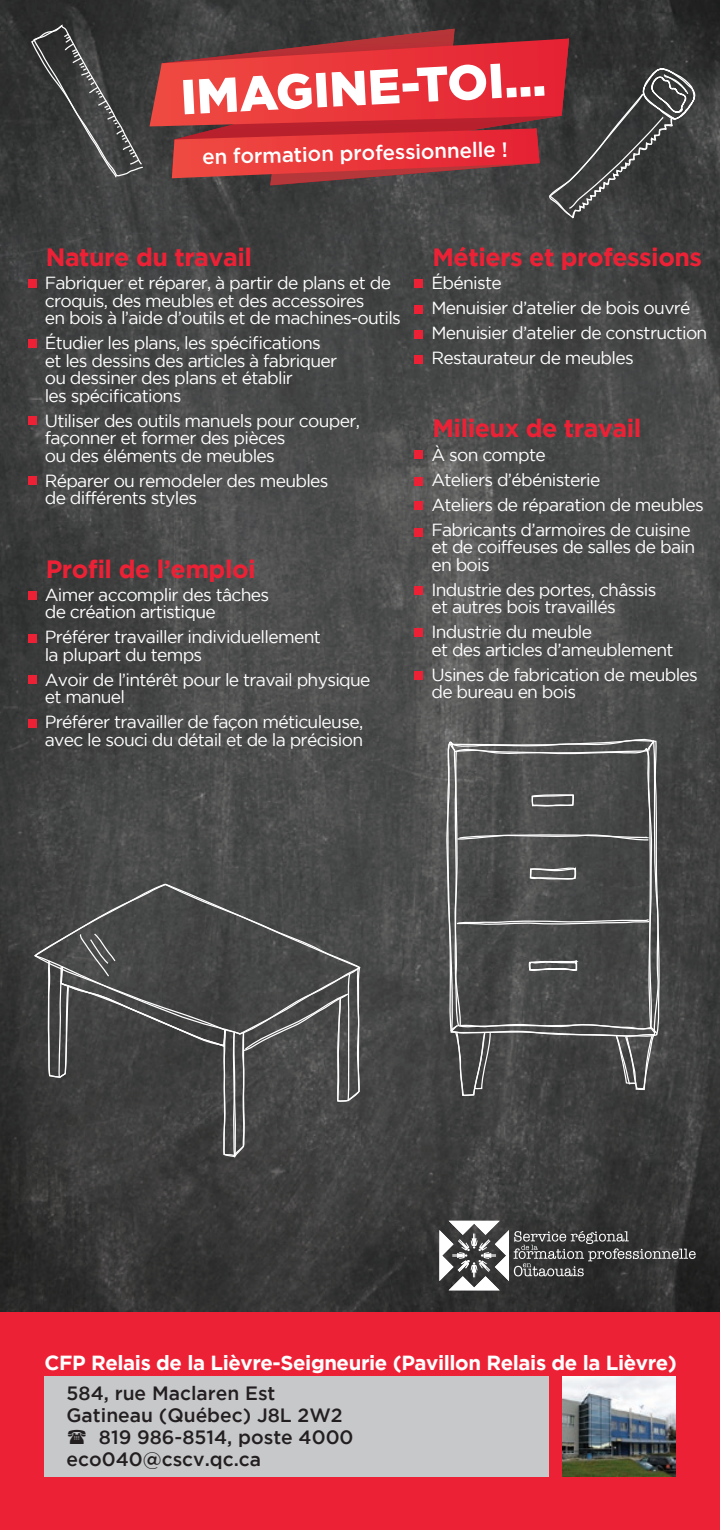
<style>
.page{position:relative;width:720px;height:1530px;background:#fff}
.page>*{position:absolute;margin:0;border:0;box-sizing:border-box;transform-origin:0 0}
.t1{font:900 49px "Gotham";color:#fff}
.t2{font:700 25px "Gotham";letter-spacing:-.02em;color:#ed2135}
.t3{font:700 20.5px "Gotham";letter-spacing:-.02em;color:#fff}
.t4{font:500 20.5px "Gotham";color:#fff}
.t5{font:500 19.25px "Gotham";color:#231f20}
.t6{font:17.5px/17.5px "Gotham";letter-spacing:-.04em;color:#fff}
</style>
<div class="page">
<img style="left:0;top:0;width:720px;height:1312px">
<div style="left:0;top:1312px;width:720px;height:218px;background:#ed2135"></div>
<div style="left:28px;top:279px;width:8px;height:8px;background:#ed2135"></div>
<div style="left:28px;top:340px;width:8px;height:8px;background:#ed2135"></div>
<div style="left:28px;top:417px;width:8px;height:8px;background:#ed2135"></div>
<div style="left:28px;top:477px;width:8px;height:8px;background:#ed2135"></div>
<div style="left:415px;top:279px;width:8px;height:8px;background:#ed2135"></div>
<div style="left:415px;top:305px;width:8px;height:9px;background:#ed2135"></div>
<div style="left:415px;top:330px;width:8px;height:9px;background:#ed2135"></div>
<div style="left:415px;top:356px;width:8px;height:8px;background:#ed2135"></div>
<div style="left:415px;top:451px;width:8px;height:8px;background:#ed2135"></div>
<div style="left:415px;top:477px;width:8px;height:9px;background:#ed2135"></div>
<div style="left:415px;top:528px;width:8px;height:8px;background:#ed2135"></div>
<div style="left:415px;top:587px;width:8px;height:8px;background:#ed2135"></div>
<div style="left:415px;top:629px;width:8px;height:8px;background:#ed2135"></div>
<div style="left:415px;top:671px;width:8px;height:8px;background:#ed2135"></div>
<div style="left:415px;top:501px;width:8px;height:8px;background:#ed2135"></div>
<div style="left:28px;top:592px;width:8px;height:8px;background:#ed2135"></div>
<div style="left:28px;top:634px;width:8px;height:8px;background:#ed2135"></div>
<div style="left:28px;top:675px;width:8px;height:8px;background:#ed2135"></div>
<div style="left:28px;top:719px;width:8px;height:8px;background:#ed2135"></div>
<svg style="left:439px;top:1221px;width:257px;height:69px;background:#565656"></svg>
<img style="left:562px;top:1376px;width:113px;height:100px">
<div style="left:45px;top:1376px;width:504px;height:100px;background:#c7c8ca"></div>
<svg style="left:447px;top:509px;width:212px;height:231px;background:#515251"></svg>
<svg style="left:446px;top:740px;width:214px;height:297px;background:#535453"></svg>
<svg style="left:531px;top:794px;width:44px;height:13px"></svg>
<svg style="left:529px;top:867px;width:48px;height:13px"></svg>
<svg style="left:528px;top:960px;width:50px;height:11px"></svg>
<svg style="left:456px;top:833px;width:200px;height:8px;background:#787979"></svg>
<svg style="left:456px;top:918px;width:195px;height:7px"></svg>
<svg style="left:646px;top:739px;width:10px;height:13px"></svg>
<svg style="left:448px;top:741px;width:9px;height:12px"></svg>
<svg style="left:449px;top:1024px;width:42px;height:73px;background:#5c5c5c"></svg>
<svg style="left:615px;top:1025px;width:44px;height:86px;background:#5c5c5c"></svg>
<svg style="left:33px;top:883px;width:329px;height:152px;background:#4a4b4b"></svg>
<svg style="left:47px;top:932px;width:314px;height:330px;background:#474747"></svg>
<svg style="left:30px;top:23px;width:667px;height:197px;background:#7d3b3d"></svg>
<h1 class="t1" style="left:179px;top:69px;width:367px;rotate:-3deg">IMAGINE-TOI...</h1>
<p class="t4" style="left:202px;top:144px;width:307px;rotate:-1deg">en formation professionnelle !</p>
<h2 class="t2" style="left:46px;top:243px;width:208px">Nature du travail</h2>
<p class="t6" style="left:45px;top:274px;width:358px">Fabriquer et réparer, à partir de plans et de croquis, des meubles et des accessoires<br>en bois à l’aide d’outils et de machines-outils</p>
<p class="t6" style="left:45px;top:334px;width:294px">Étudier les plans, les spécifications et les dessins des articles à fabriquer ou dessiner des plans et établir<br>les spécifications</p>
<p class="t6" style="left:45px;top:411px;width:317px">Utiliser des outils manuels pour couper, façonner et former des pièces<br>ou des éléments de meubles</p>
<p class="t6" style="left:45px;top:471px;width:285px">Réparer ou remodeler des meubles de différents styles</p>
<h2 class="t2" style="left:46px;top:554px;width:211px">Profil de l’emploi</h2>
<p class="t6" style="left:45px;top:586px;width:226px">Aimer accomplir des tâches de création artistique</p>
<p class="t6" style="left:45px;top:628px;width:278px">Préférer travailler individuellement la plupart du temps</p>
<p class="t6" style="left:45px;top:671px;width:327px">Avoir de l’intérêt pour le travail physique et manuel</p>
<p class="t6" style="left:45px;top:713px;width:320px">Préférer travailler de façon méticuleuse, avec le souci du détail et de la précision</p>
<h2 class="t2" style="left:432px;top:243px;width:271px">Métiers et professions</h2>
<p class="t6" style="left:431px;top:270px;width:278px;line-height:25px">Ébéniste<br>Menuisier d’atelier de bois ouvré<br>Menuisier d’atelier de construction<br>Restaurateur de meubles</p>
<h2 class="t2" style="left:432px;top:414px;width:211px">Milieux de travail</h2>
<p class="t6" style="left:431px;top:442px;width:274px;line-height:25px">À son compte<br>Ateliers d’ébénisterie<br>Ateliers de réparation de meubles<br>Fabricants d’armoires de cuisine</p>
<p class="t6" style="left:431px;top:538px;width:265px">et de coiffeuses de salles de bain en bois</p>
<p class="t6" style="left:431px;top:581px;width:227px">Industrie des portes, châssis et autres bois travaillés</p>
<p class="t6" style="left:431px;top:623px;width:244px">Industrie du meuble<br>et des articles d’ameublement</p>
<p class="t6" style="left:431px;top:666px;width:268px">Usines de fabrication de meubles de bureau en bois</p>
<p class="t3" style="left:45px;top:1351px;width:634px">CFP Relais de la Lièvre-Seigneurie (Pavillon Relais de la Lièvre)</p>
<p class="t5" style="left:67px;top:1383px;width:210px">584, rue Maclaren Est</p>
<p class="t5" style="left:67px;top:1405px;width:278px">Gatineau (Québec) J8L 2W2</p>
<p class="t5" style="left:99px;top:1427px;width:256px">819 986-8514, poste 4000</p>
<p class="t5" style="left:67px;top:1449px;width:196px">eco040@cscv.qc.ca</p>
</div>
